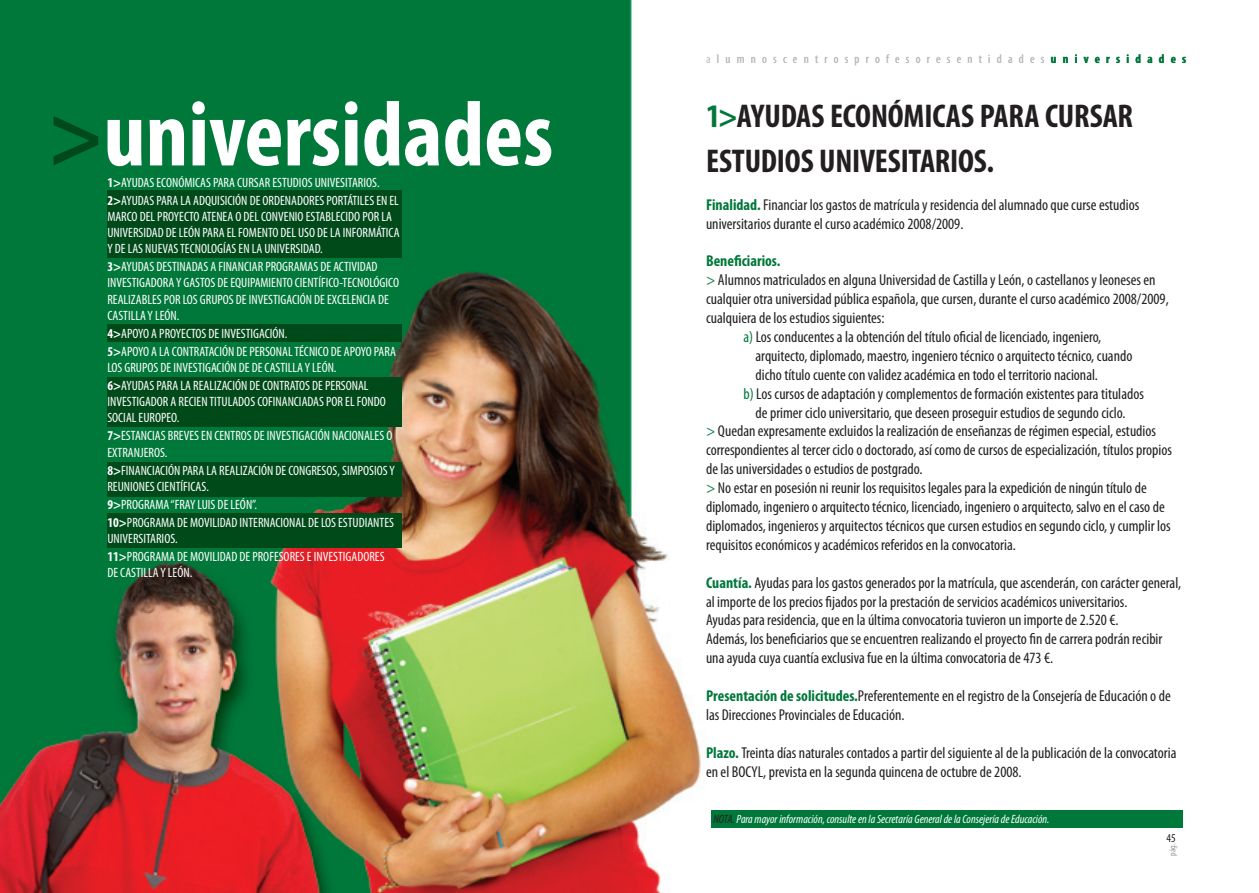
<style>
.page{position:relative;width:1259px;height:893px;background:#fff}
.page>*{position:absolute;margin:0;border:0;box-sizing:border-box;transform-origin:0 0}
.TITULO{font:700 condensed 93px "Myriad Pro";color:#fff}
.TITULO_MAYUSCULA{font:700 condensed 33px "Myriad Pro";color:#231f20}
.TEXTO_LARGO{font:condensed 15.75px/18.9px "Myriad Pro";color:#231f20}
.TEXTO_LARGO-2{font:700 condensed 15.75px "Myriad Pro";color:#00783a}
.TITULO-2{font:condensed 13.5px/16.2px "Myriad Pro";color:#fff}
.TITULO-3{font:condensed 12.45px "Myriad Pro";letter-spacing:.5em;color:#bcbdc0}
.TITULO-4{font:italic condensed 12px "Myriad Pro";color:#fff}
.TITULO-5{font:condensed 12px "Myriad Pro";color:#231f20}
.TITULO-6{font:condensed 9px "Myriad Pro";color:#939598}
.s1{color:#004a1a}
.s2{font-weight:700}
.s3{font-weight:700;color:#00783a}
.s4{color:#00783a}
.s5{color:#231f20}
</style>
<div class="page">
<div style="left:706px;top:810px;width:476px;height:17px;background:#00783a"></div>
<img style="left:0;top:0;width:710px;height:893px">
<div style="left:107px;top:191px;width:294px;height:67px;background:#004a1a"></div>
<div style="left:107px;top:324px;width:294px;height:18px;background:#004a1a"></div>
<div style="left:107px;top:377px;width:294px;height:50px;background:#004a1a"></div>
<div style="left:107px;top:462px;width:294px;height:34px;background:#004a1a"></div>
<div style="left:107px;top:514px;width:294px;height:34px;background:#004a1a"></div>
<p class="TITULO" style="left:48px;top:76px;width:506px"><span class="s1">&gt;</span>universidades</p>
<p class="TITULO-2" style="left:107px;top:174px;width:274px"><span class="s2">1&gt;</span>AYUDAS ECONÓMICAS PARA CURSAR ESTUDIOS UNIVESITARIOS.</p>
<p class="TITULO-2" style="left:107px;top:192px;width:294px"><span class="s2">2&gt;</span>AYUDAS PARA LA ADQUISICIÓN DE ORDENADORES PORTÁTILES EN EL MARCO DEL PROYECTO ATENEA O DEL CONVENIO ESTABLECIDO POR LA UNIVERSIDAD DE LEÓN PARA EL FOMENTO DEL USO DE LA INFORMÁTICA Y DE LAS NUEVAS TECNOLOGÍAS EN LA UNIVERSIDAD.</p>
<p class="TITULO-2" style="left:107px;top:258px;width:293px"><span class="s2">3&gt;</span>AYUDAS DESTINADAS A FINANCIAR PROGRAMAS DE ACTIVIDAD INVESTIGADORA Y GASTOS DE EQUIPAMIENTO CIENTÍFICO-TECNOLÓGICO REALIZABLES POR LOS GRUPOS DE INVESTIGACIÓN DE EXCELENCIA DE CASTILLA Y LEÓN.</p>
<p class="TITULO-2" style="left:107px;top:325px;width:181px"><span class="s2">4&gt;</span>APOYO A PROYECTOS DE INVESTIGACIÓN.</p>
<p class="TITULO-2" style="left:107px;top:343px;width:290px"><span class="s2">5&gt;</span>APOYO A LA CONTRATACIÓN DE PERSONAL TÉCNICO DE APOYO PARA<br>LOS GRUPOS DE INVESTIGACIÓN DE DE CASTILLA Y LEÓN.</p>
<p class="TITULO-2" style="left:107px;top:377px;width:280px"><span class="s2">6&gt;</span>AYUDAS PARA LA REALIZACIÓN DE CONTRATOS DE PERSONAL<br>INVESTIGADOR A RECIEN TITULADOS COFINANCIADAS POR EL FONDO<br>SOCIAL EUROPEO.</p>
<p class="TITULO-2" style="left:107px;top:428px;width:286px"><span class="s2">7&gt;</span>ESTANCIAS BREVES EN CENTROS DE INVESTIGACIÓN NACIONALES O<br>EXTRANJEROS.</p>
<p class="TITULO-2" style="left:107px;top:462px;width:289px"><span class="s2">8&gt;</span>FINANCIACIÓN PARA LA REALIZACIÓN DE CONGRESOS, SIMPOSIOS Y<br>REUNIONES CIENTÍFICAS.</p>
<p class="TITULO-2" style="left:107px;top:496px;width:151px"><span class="s2">9&gt;</span>PROGRAMA “FRAY LUIS DE LEÓN”.</p>
<p class="TITULO-2" style="left:107px;top:514px;width:288px"><span class="s2">10&gt;</span>PROGRAMA DE MOVILIDAD INTERNACIONAL DE LOS ESTUDIANTES<br>UNIVERSITARIOS.</p>
<p class="TITULO-2" style="left:107px;top:548px;width:279px"><span class="s2">11&gt;</span>PROGRAMA DE MOVILIDAD DE PROFESORES E INVESTIGADORES</p>
<p class="TITULO-2" style="left:107px;top:564px;width:86px">DE CASTILLA Y LEÓN.</p>
<p class="TITULO-3" style="left:706px;top:52px;width:482px">alumnoscentrosprofesoresentidades<span class="s3">universidades</span></p>
<p class="TITULO_MAYUSCULA" style="left:706px;top:95px;width:47px"><span class="s4">1&gt;</span>AYUDAS</p>
<p class="TITULO_MAYUSCULA" style="left:830px;top:95px;width:16px">ECONÓMICAS</p>
<p class="TITULO_MAYUSCULA" style="left:979px;top:95px;width:16px">PARA</p>
<p class="TITULO_MAYUSCULA" style="left:1045px;top:95px;width:16px">CURSAR</p>
<p class="TITULO_MAYUSCULA" style="left:706px;top:140px;width:53px">ESTUDIOS</p>
<p class="TITULO_MAYUSCULA" style="left:819px;top:140px;width:14px">UNIVESI</p>
<p class="TITULO_MAYUSCULA" style="left:908px;top:140px;width:26px">TARIOS</p>
<p class="TITULO_MAYUSCULA" style="left:986px;top:140px;width:9px">.</p>
<p class="TEXTO_LARGO" style="left:706px;top:195px;width:435px"><span class="s3">Finalidad.</span> Financiar los gastos de matrícula y residencia del alumnado que curse estudios universitarios durante el curso académico 2008/2009.</p>
<p class="TEXTO_LARGO-2" style="left:706px;top:251px;width:76px">Beneficiarios.</p>
<p class="TEXTO_LARGO" style="left:706px;top:270px;width:464px"><span class="s4">&gt;</span> Alumnos matriculados en alguna Universidad de Castilla y León, o castellanos y leoneses en cualquier otra universidad pública española, que cursen, durante el curso académico 2008/2009, cualquiera de los estudios siguientes:</p>
<p class="TEXTO_LARGO" style="left:755px;top:327px;width:378px;text-indent:-12px"><span class="s4">a)</span> Los conducentes a la obtención del título oficial de licenciado, ingeniero, arquitecto, diplomado, maestro, ingeniero técnico o arquitecto técnico, cuando dicho título cuente con validez académica en todo el territorio nacional.</p>
<p class="TEXTO_LARGO" style="left:743px;top:384px;width:402px;text-align:center"><span class="s4">b)</span> Los cursos de adaptación y complementos de formación existentes para titulados de primer ciclo universitario, que deseen proseguir estudios de segundo ciclo.</p>
<p class="TEXTO_LARGO" style="left:706px;top:422px;width:467px"><span class="s4">&gt;</span> Quedan expresamente excluidos la realización de enseñanzas de régimen especial, estudios correspondientes al tercer ciclo o doctorado, así como de cursos de especialización, títulos propios de las universidades o estudios de postgrado.</p>
<p class="TEXTO_LARGO" style="left:706px;top:478px;width:466px"><span class="s4">&gt;</span> No estar en posesión ni reunir los requisitos legales para la expedición de ningún título de diplomado, ingeniero o arquitecto técnico, licenciado, ingeniero o arquitecto, salvo en el caso de diplomados, ingenieros y arquitectos técnicos que cursen estudios en segundo ciclo, y cumplir los requisitos económicos y académicos referidos en la convocatoria.</p>
<p class="TEXTO_LARGO" style="left:706px;top:573px;width:477px"><span class="s3">Cuantía.</span> Ayudas para los gastos generados por la matrícula, que ascenderán, con carácter general, al importe de los precios fijados por la prestación de servicios académicos universitarios.</p>
<p class="TEXTO_LARGO" style="left:706px;top:611px;width:414px">Ayudas para residencia, que en la última convocatoria tuvieron un importe de 2.520 €.</p>
<p class="TEXTO_LARGO" style="left:706px;top:629px;width:458px">Además, los beneficiarios que se encuentren realizando el proyecto fin de carrera podrán recibir una ayuda cuya cuantía exclusiva fue en la última convocatoria de 473 €.</p>
<p class="TEXTO_LARGO" style="left:706px;top:686px;width:466px"><span class="s3">Presentación de solicitudes.</span>Preferentemente en el registro de la Consejería de Educación o de las Direcciones Provinciales de Educación.</p>
<p class="TEXTO_LARGO" style="left:706px;top:743px;width:472px"><span class="s3">Plazo.</span> Treinta días naturales contados a partir del siguiente al de la publicación de la convocatoria en el BOCYL, prevista en la segunda quincena de octubre de 2008.</p>
<p class="TITULO-4" style="left:713px;top:812px;width:337px"><span class="s5">NOTA.</span> Para mayor información, consulte en la Secretaría General de la Consejería de Educación.</p>
<p class="TITULO-5" style="left:1166px;top:831px;width:11px">45</p>
<p class="TITULO-6" style="left:1167px;top:855px;width:14px;rotate:-90deg">pág.</p>
</div>
